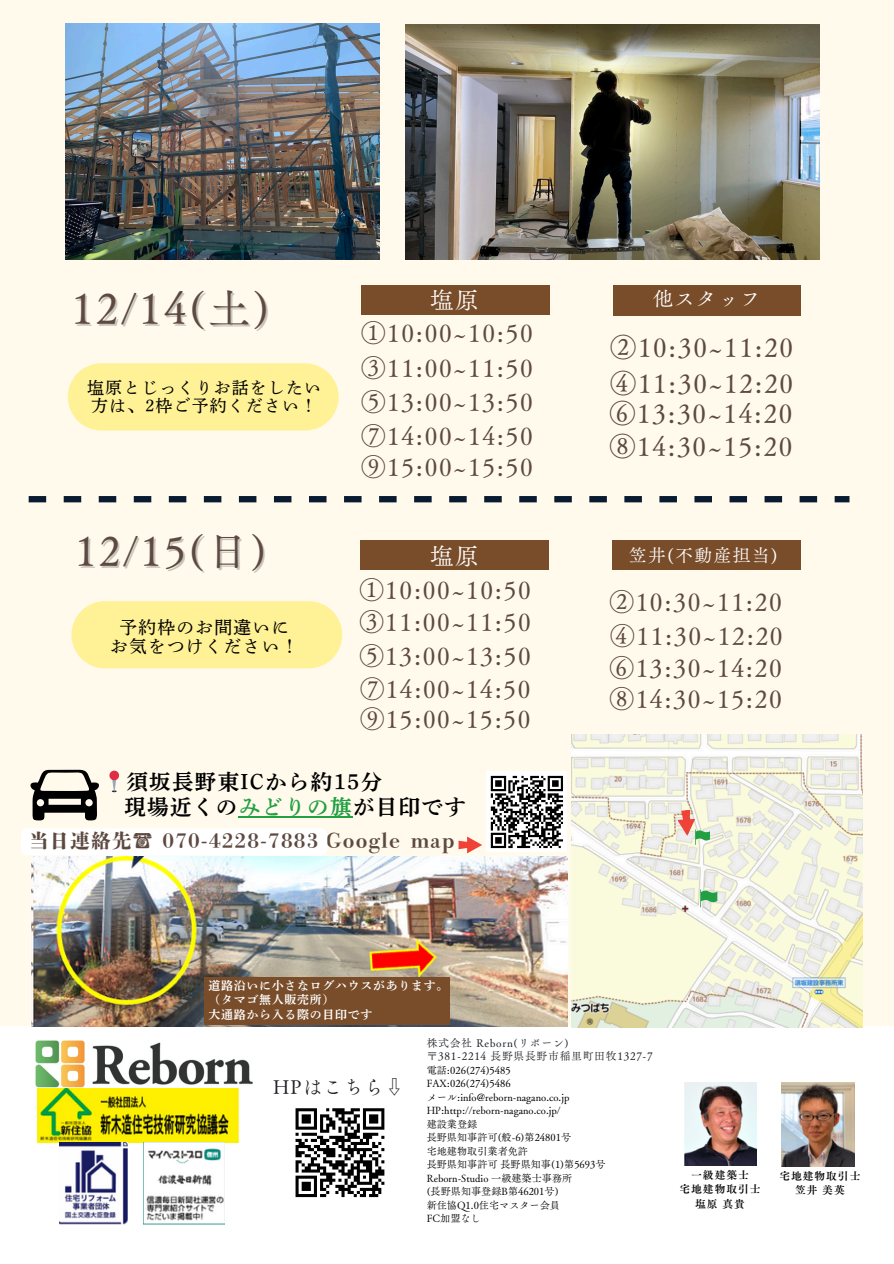
<style>
.page{position:relative;width:894px;height:1264px;background:#fff}
.page>*{position:absolute;margin:0;border:0;box-sizing:border-box;transform-origin:0 0}
.t1{font:42.75px "Canva Tsuku A Old Min Pr 6 N R";color:#5d4940}
.t2{font:41.25px "Canva Tsuku A Old Min Pr 6 N R";color:#5d4940}
.t3{font:26.1px/32.7px "Canva Tsuku A Old Min Pr 6 N R";letter-spacing:.06em;color:#5d4940}
.t4{font:24.6px/30.3px "Canva Tsuku A Old Min Pr 6 N R";letter-spacing:.06em;color:#5d4940}
.t5{font:24.45px/30.3px "Canva Tsuku A Old Min Pr 6 N R";letter-spacing:.06em;color:#5d4940}
.t6{font:24.3px/30.3px "Canva Tsuku A Old Min Pr 6 N R";letter-spacing:.06em;color:#5d4940}
.t7{font:23.85px "Canva Tsuku A Old Min Pr 6 N R";color:#fff}
.t8{font:21.6px/25.8px "DMT Shuei Y Min Std B";letter-spacing:.06em;color:#000}
.t9{font:20.55px "Canva Tsuku A Old Min Pr 6 N R";letter-spacing:.06em;color:#fff}
.t10{font:800 19.65px "DMT Shuei 4 go B Std";letter-spacing:.06em;color:#5d4940}
.t11{font:19.35px "Canva Tsuku A Old Min Pr 6 N R";letter-spacing:.06em;color:#1d1f24}
.t12{font:18px "Canva Tsuku A Old Min Pr 6 N R";letter-spacing:.06em;color:#fff}
.t13{font:17.7px "DMT Shuei Y Min Std M";letter-spacing:.07em;color:#000}
.t14{font:16.95px/18.3px "DMT Shuei Y Min Std M";letter-spacing:.07em;color:#000}
.t15{font:12px/15px "DMT Shuei Y Min Std B";letter-spacing:.06em;color:#fff}
.t16{font:10.95px "Canva Tsuku A Old Min Pr 6 N R";letter-spacing:.06em;color:#1d1f24}
.t17{font:10.8px "Canva Tsuku A Old Min Pr 6 N B";letter-spacing:.085em;color:#000}
.t18{font:10.2px "Canva Tsuku A Old Min Pr 6 N R";color:#000}
.s1{color:rgb(115 115 115/.4)}
.s2{color:#229f42}
.s3{font-size:20.4px}
</style>
<div class="page">
<div style="left:0;top:0;width:893px;height:1263px;background:#fffaec"></div>
<div style="left:0;top:1026px;width:893px;height:237px;background:#fff"></div>
<img style="left:684px;top:1082px;width:72px;height:83px">
<img style="left:781px;top:1082px;width:73px;height:84px">
<img style="left:38px;top:1087px;width:201px;height:55px">
<img style="left:60px;top:1142px;width:67px;height:82px">
<img style="left:144px;top:1142px;width:81px;height:80px">
<svg style="left:295px;top:1108px;width:90px;height:90px"></svg>
<img style="left:35px;top:1040px;width:217px;height:47px">
<svg style="left:458px;top:836px;width:24px;height:17px"></svg>
<svg style="left:30px;top:769px;width:69px;height:51px"></svg>
<div style="left:361px;top:285px;width:188px;height:29px;background:#794d2a"></div>
<div style="left:612px;top:285px;width:188px;height:31px;background:#794d2a"></div>
<div style="left:360px;top:540px;width:189px;height:29px;background:#794d2a"></div>
<div style="left:611px;top:540px;width:189px;height:29px;background:#794d2a"></div>
<div style="left:68px;top:363px;width:270px;height:67px;background:#fff195"></div>
<svg style="left:29px;top:496px;width:820px;height:6px"></svg>
<img style="left:571px;top:734px;width:291px;height:293px">
<img style="left:31px;top:856px;width:536px;height:170px">
<svg style="left:700px;top:889px;width:17px;height:18px"></svg>
<div style="left:204px;top:977px;width:246px;height:47px;background:#794d2a"></div>
<div style="left:21px;top:828px;width:306px;height:27px;background:#fff"></div>
<hr style="left:239px;top:816px;width:114px;height:1px;background:#229f42">
<img style="left:66px;top:24px;width:314px;height:235px">
<img style="left:405px;top:24px;width:414px;height:236px">
<div style="left:71px;top:601px;width:271px;height:67px;background:#fff195"></div>
<svg style="left:676px;top:809px;width:33px;height:35px"></svg>
<div style="left:486px;top:771px;width:81px;height:81px;background:#fff"></div>
<svg style="left:490px;top:775px;width:73px;height:74px"></svg>
<p class="t1" style="left:71px;top:286px;width:200px">12/14(<span class="s1">土</span>)</p>
<p class="t14" style="left:87px;top:378px;width:235px">塩原とじっくりお話をしたい方は、2枠ご予約ください！</p>
<h3 class="t2" style="left:75px;top:530px;width:193px">12/15(<span class="s1">日</span> )</h3>
<p class="t13" style="left:119px;top:618px;width:171px">予約枠のお間違いに</p>
<p class="t13" style="left:110px;top:637px;width:190px">お気をつけください！</p>
<p class="t7" style="left:429px;top:288px;width:51px">塩原</p>
<p class="t9" style="left:652px;top:288px;width:109px">他スタッフ</p>
<h2 class="t5" style="left:361px;top:317px;width:173px">①10:00~10:50</h2>
<h2 class="t5" style="left:361px;top:352px;width:173px">③11:00~11:50</h2>
<h2 class="t5" style="left:361px;top:386px;width:173px">⑤13:00~13:50</h2>
<p class="t5" style="left:361px;top:421px;width:173px">⑦14:00~14:50<br>⑨15:00~15:50</p>
<p class="t3" style="left:610px;top:331px;width:184px">②10:30~11:20</p>
<p class="t3" style="left:610px;top:367px;width:184px">④11:30~12:20</p>
<p class="t3" style="left:609px;top:397px;width:184px">⑥13:30~14:20<br>⑧14:30~15:20</p>
<p class="t7" style="left:429px;top:543px;width:51px">塩原</p>
<p class="t12" style="left:628px;top:546px;width:150px">笠井(不動産担当)</p>
<p class="t5" style="left:359px;top:575px;width:173px">①10:00~10:50</p>
<h5 class="t5" style="left:359px;top:607px;width:173px">③11:00~11:50</h5>
<h3 class="t5" style="left:359px;top:640px;width:173px">⑤13:00~13:50</h3>
<p class="t6" style="left:360px;top:673px;width:172px">⑦14:00~14:50<br>⑨15:00~15:50</p>
<p class="t4" style="left:609px;top:586px;width:174px">②10:30~11:20</p>
<p class="t4" style="left:610px;top:620px;width:174px">④11:30~12:20</p>
<p class="t4" style="left:609px;top:652px;width:174px">⑥13:30~14:20<br>⑧14:30~15:20</p>
<h2 class="t8" style="left:124px;top:768px;width:343px">須坂長野東ICから約15分<br>現場近くの<span class="s2">みどりの旗</span>が目印です</h2>
<h2 class="t10" style="left:29px;top:830px;width:427px">当日連絡先☎︎ 070-4228-7883 <span class="s3">Google map</span></h2>
<h6 class="t15" style="left:208px;top:977px;width:241px">道路沿いに小さなログハウスがあります。（タマゴ無人販売所）</h6>
<p class="t15" style="left:208px;top:1007px;width:165px">大通路から入る際の目印です</p>
<h2 class="t11" style="left:273px;top:1076px;width:132px">HPはこちら⇩</h2>
<h2 class="t16" style="left:426px;top:1036px;width:143px">株式会社 Reborn(リボーン)</h2>
<h2 class="t16" style="left:426px;top:1050px;width:227px">〒381-2214 長野県長野市稲里町田牧1327-7</h2>
<p class="t18" style="left:426px;top:1064px;width:85px">電話:026(274)5485</p>
<h4 class="t18" style="left:426px;top:1078px;width:85px">FAX:026(274)5486</h4>
<h2 class="t18" style="left:426px;top:1091px;width:144px">メール:info@reborn-nagano.co.jp</h2>
<h2 class="t18" style="left:426px;top:1105px;width:135px">HP:http://reborn-nagano.co.jp/</h2>
<h2 class="t18" style="left:426px;top:1118px;width:52px">建設業登録</h2>
<p class="t18" style="left:426px;top:1132px;width:146px">長野県知事許可(般-6)第24801号</p>
<h1 class="t18" style="left:426px;top:1145px;width:103px">宅地建物取引業者免許</h1>
<h2 class="t18" style="left:426px;top:1159px;width:180px">長野県知事許可長野県知事(1)第5693号</h2>
<h6 class="t18" style="left:426px;top:1172px;width:147px">Reborn-Studio 一級建築士事務所</h6>
<p class="t18" style="left:426px;top:1186px;width:133px">(長野県知事登録B第46201号)</p>
<p class="t18" style="left:426px;top:1199px;width:135px">新住協Q1.0住宅マスター会員</p>
<h2 class="t18" style="left:426px;top:1213px;width:56px">FC加盟なし</h2>
<p class="t17" style="left:691px;top:1169px;width:58px">一級建築士</p>
<p class="t17" style="left:679px;top:1183px;width:81px">宅地建物取引士</p>
<h1 class="t17" style="left:695px;top:1198px;width:51px">塩原真貴</h1>
<h2 class="t17" style="left:779px;top:1170px;width:81px">宅地建物取引士</h2>
<h2 class="t17" style="left:794px;top:1184px;width:51px">笠井美英</h2>
</div>
